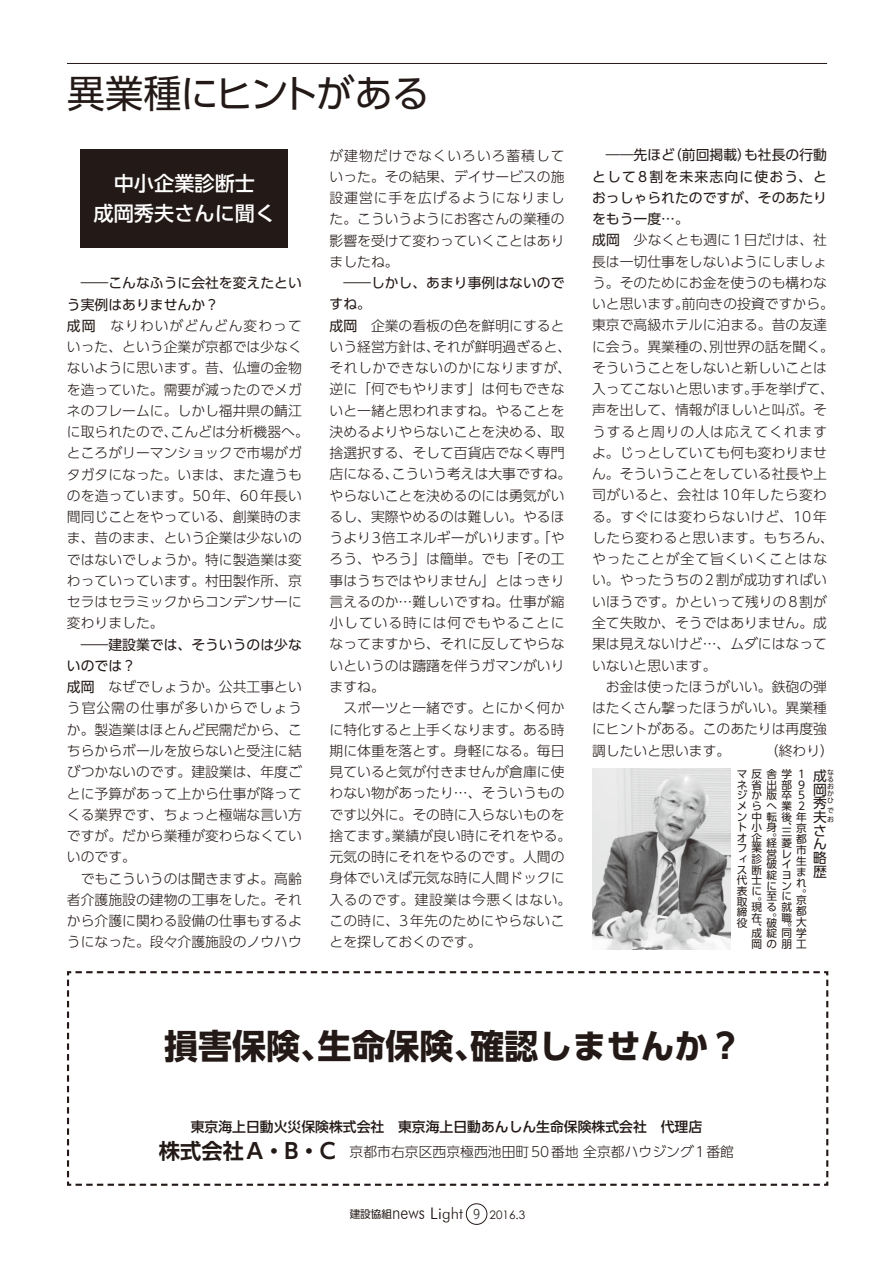
<style>
.page{position:relative;width:893px;height:1263px;background:#fff}
.page>*{position:absolute;margin:0;border:0;box-sizing:border-box;transform-origin:0 0}
.t1{font:38.25px "UD Shin Go Pro";letter-spacing:-.03em;color:#231916}
.t2{font:700 34.05px "UD Shin Go Pro";color:#231916}
.t3{font:500 20.25px/29.7px "UD Shin Go Pro";color:#fff;text-align:center}
.t4{font:300 13.8px/21.3px "UD Shin Go Pro";color:#231916}
.t5{font:500 13.8px/25px "UD Shin Go Pro";color:#231916;text-align:center}
.t6{font:13.8px/13.6px "UD Shin Go Pro";color:#231916}
.t7{font:11.7px "Century Gothic";color:#231916}
.t8{font:10.65px/10.6px "UD Shin Go Pro";color:#231916}
.t9{font:6.9px/6.9px "UD Shin Go Pro";color:#231916;text-align:justify}
.s1{font-weight:400}
.s2{font-family:"UD Shin Go Pro De";font-weight:700;font-size:21.3px}
.s3{font-weight:300}
.s4{font-family:"UD Shin Go Pro";font-size:10.65px}
.s5{font-family:"Futura BT";font-weight:300;font-size:19.2px}
.s6{font-family:"Futura BT";font-weight:300;font-size:15.9px}
.s7{font-family:"UD Shin Go Pro";font-weight:300;font-size:12.75px}
</style>
<div class="page">
<div style="left:466px;top:1203px;width:21px;height:22px;border:1px solid #231916;border-radius:50%"></div>
<hr style="left:67px;top:63px;width:760px;height:1px;background:#231916">
<div style="left:81px;top:149px;width:207px;height:99px;background:#231916"></div>
<svg style="left:67px;top:971px;width:762px;height:215px"></svg>
<img style="left:592px;top:769px;width:138px;height:180px">
<h1 class="t1" style="left:67px;top:63px;width:364px">異業種にヒントがある</h1>
<h3 class="t3" style="left:94px;top:168px;width:183px">中小企業診断士<br>成岡秀夫さんに聞く</h3>
<p class="t4" style="left:67px;top:272px;width:243px"><span class="s1">　――こんなふうに会社を変えたという実例はありませんか？<br>成岡</span>　なりわいがどんどん変わっていった、という企業が京都では少なくないように思います。昔、仏壇の金物を造っていた。需要が減ったのでメガネのフレームに。しかし福井県の鯖江に取られたので、こんどは分析機器へ。ところがリーマンショックで市場がガタガタになった。いまは、また違うものを造っています。50年、60年長い間同じことをやっている、創業時のまま、昔のまま、という企業は少ないのではないでしょうか。特に製造業は変わっていっています。村田製作所、京セラはセラミックからコンデンサーに変わりました。</p>
<p class="t4" style="left:67px;top:633px;width:236px"><span class="s1">　――建設業では、そういうのは少ないのでは？<br>成岡</span>　なぜでしょうか。公共工事という官公需の仕事が多いからでしょうか。製造業はほとんど民需だから、こちらからボールを放らないと受注に結びつかないのです。建設業は、年度ごとに予算があって上から仕事が降ってくる業界です、ちょっと極端な言い方ですが。だから業種が変わらなくていいのです。<br>　でもこういうのは聞きますよ。高齢者介護施設の建物の工事をした。それから介護に関わる設備の仕事もするようになった。段々介護施設のノウハウ</p>
<p class="t4" style="left:330px;top:144px;width:236px;text-align:justify">が建物だけでなくいろいろ蓄積していった。その結果、デイサービスの施設運営に手を広げるようになりました。こういうようにお客さんの業種の影響を受けて変わっていくことはありましたね。</p>
<p class="t4" style="left:330px;top:272px;width:243px"><span class="s1">　――しかし、あまり事例はないのですね。<br>成岡</span>　企業の看板の色を鮮明にするという経営方針は、それが鮮明過ぎると、それしかできないのかになりますが、逆に「何でもやります」は何もできないと一緒と思われますね。やることを決めるよりやらないことを決める、取捨選択する、そして百貨店でなく専門店になる、こういう考えは大事ですね。やらないことを決めるのには勇気がいるし、実際やめるのは難しい。やるほうより3倍エネルギーがいります。「やろう、やろう」は簡単。でも「その工事はうちではやりません」とはっきり言えるのか…難しいですね。仕事が縮小している時には何でもやることになってますから、それに反してやらないというのは躊躇を伴うガマンがいりますね。<br>　スポーツと一緒です。とにかく何かに特化すると上手くなります。ある時期に体重を落とす。身軽になる。毎日見ていると気が付きませんが倉庫に使わない物があったり…、そういうものです以外に。その時に入らないものを捨てます。業績が良い時にそれをやる。元気の時にそれをやるのです。人間の身体でいえば元気な時に人間ドックに入るのです。建設業は今悪くはない。この時に、3年先のためにやらないことを探しておくのです。</p>
<p class="t4" style="left:592px;top:144px;width:243px"><span class="s1">　――先ほど（前回掲載）も社長の行動として8割を未来志向に使おう、とおっしゃられたのですが、そのあたりをもう一度…。<br>成岡</span>　少なくとも週に1日だけは、社長は一切仕事をしないようにしましょう。そのためにお金を使うのも構わないと思います。前向きの投資ですから。東京で高級ホテルに泊まる。昔の友達に会う。異業種の、別世界の話を聞く。そういうことをしないと新しいことは入ってこないと思います。手を挙げて、声を出して、情報がほしいと叫ぶ。そうすると周りの人は応えてくれますよ。じっとしていても何も変わりません。そういうことをしている社長や上司がいると、会社は10年したら変わる。すぐには変わらないけど、10年したら変わると思います。もちろん、やったことが全て旨くいくことはない。やったうちの2割が成功すればいいほうです。かといって残りの8割が全て失敗か、そうではありません。成果は見えないけど…、ムダにはなっていないと思います。<br>　お金は使ったほうがいい。鉄砲の弾はたくさん撃ったほうがいい。異業種にヒントがある。このあたりは再度強調したいと思います。</p>
<p class="t4" style="left:765px;top:739px;width:71px">（終わり）</p>
<p class="t8" style="left:752px;top:768px;width:41px">反舎学省出</p>
<p class="t8" style="left:752px;top:800px;width:41px">ら<br>中<br>小身、企。<br>業<br>診<br>断</p>
<p class="t8" style="left:752px;top:901px;width:26px;text-align:justify">現る在。、</p>
<p class="t8" style="left:752px;top:928px;width:41px">成綻同岡</p>
<p class="t6" style="left:813px;top:768px;width:22px">成<sup>な</sup></p>
<p class="t8" style="left:798px;top:768px;width:6px">1</p>
<p class="t8" style="left:798px;top:779px;width:8px">9</p>
<p class="t8" style="left:798px;top:789px;width:8px">5</p>
<p class="t8" style="left:798px;top:800px;width:8px">2</p>
<p class="t8" style="left:766px;top:811px;width:42px">転後年</p>
<p class="t8" style="left:796px;top:822px;width:12px">京</p>
<p class="t8" style="left:796px;top:833px;width:12px">都</p>
<p class="t8" style="left:796px;top:844px;width:12px">市</p>
<p class="t8" style="left:796px;top:855px;width:12px">生</p>
<p class="t8" style="left:796px;top:866px;width:11px">ま</p>
<p class="t8" style="left:796px;top:877px;width:12px">れ</p>
<p class="t8" style="left:796px;top:888px;width:11px">。</p>
<p class="t8" style="left:796px;top:894px;width:12px;line-height:11.1px;text-align:justify">京都大学工</p>
<p class="t8" style="left:737px;top:768px;width:27px">マ<br>ネ<br>ジかメ<br>ン<br>ト<br>オ<br>フ<br>ィ<br>ス<br>代士表に取。締<br>役</p>
<p class="t9" style="left:827px;top:775px;width:8px">るおか</p>
<p class="t8" style="left:781px;top:779px;width:12px">部</p>
<p class="t8" style="left:781px;top:821px;width:12px;line-height:21.3px">三レ</p>
<p class="t8" style="left:781px;top:875px;width:12px;line-height:21.3px">ン就</p>
<p class="t8" style="left:781px;top:912px;width:12px">職。</p>
<p class="t8" style="left:781px;top:938px;width:11px">朋</p>
<p class="t6" style="left:813px;top:782px;width:22px">岡秀<sup>ひ</sup></p>
<p class="t9" style="left:827px;top:805px;width:8px;line-height:9.1px">でお</p>
<p class="t8" style="left:766px;top:789px;width:27px">版卒へ業</p>
<p class="t8" style="left:766px;top:837px;width:27px">経菱営<br>破イ綻ヨに<br>至に</p>
<p class="t8" style="left:766px;top:912px;width:12px;line-height:21.3px">破の</p>
<p class="t6" style="left:813px;top:810px;width:15px;text-align:justify">夫さん略歴</p>
<h2 class="t2" style="left:164px;top:1018px;width:580px">損害保険、生命保険、確認しませんか？</h2>
<p class="t5" style="left:159px;top:1113px;width:577px">東京海上日動火災保険株式会社　東京海上日動あんしん生命保険株式会社　代理店<br><span class="s2">株式会社A・B・C</span><span class="s3">　京都市右京区西京極西池田町50番地全京都ハウジング1番館</span></p>
<p class="t7" style="left:350px;top:1206px;width:177px"><span class="s4">建設協組</span><span class="s5">news</span> <span class="s6">Light</span> <span class="s7">9</span> 2016.3</p>
</div>
